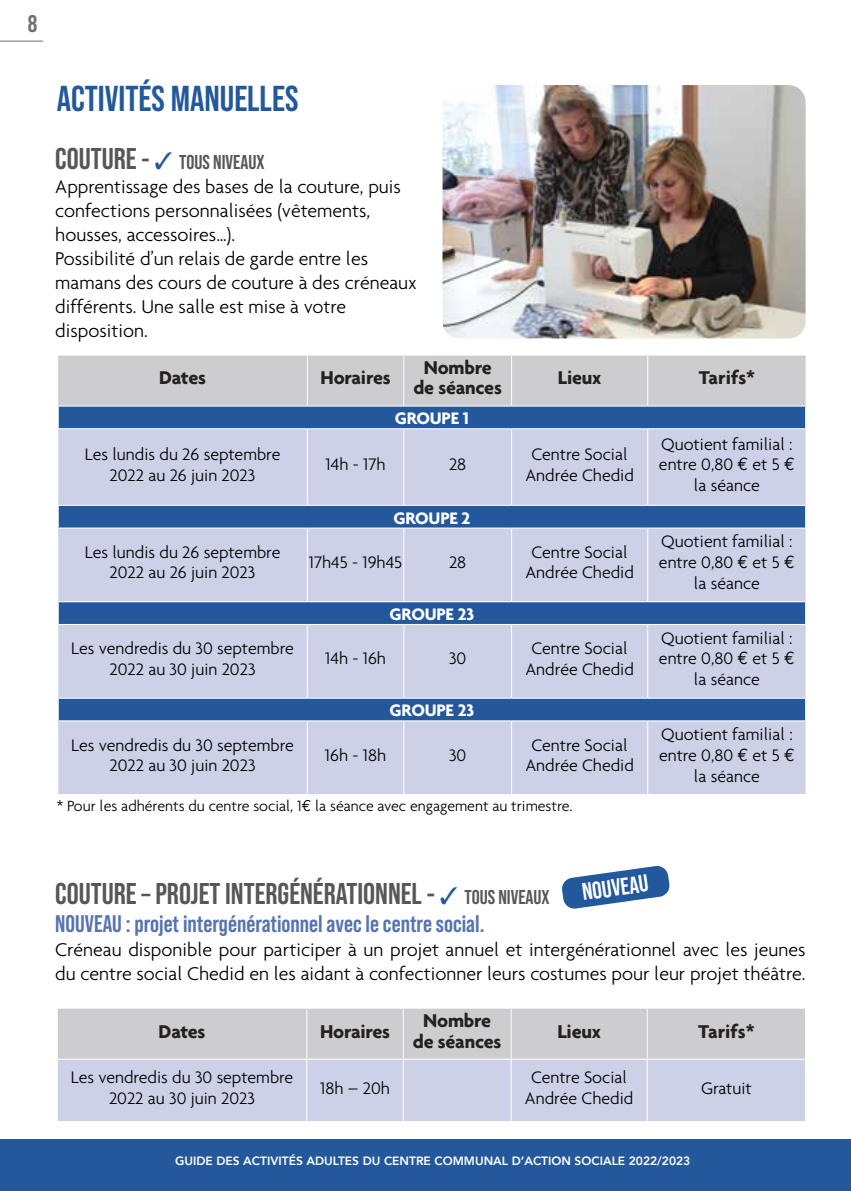
<style>
.page{position:relative;width:851px;height:1191px;background:#fff}
.page>*{position:absolute;margin:0;border:0;box-sizing:border-box;transform-origin:0 0}
.t1{font:700 36px "Bebas Neue Pro";color:#23599c}
.t2{font:700 30px "Bebas Neue Pro";color:#575756}
.t3{font:700 24px "Bebas Neue Pro";color:#5674af}
.t4{font:700 24px "Bebas Neue Pro";color:#fff}
.t5{font:700 24px "Bebas Neue Pro";color:#706f6f}
.t6{font:300 20px/24px "Agenda";color:#000}
.t7{font:700 20px/20px "Agenda";letter-spacing:-.01em;color:#23201e;text-align:center}
.t8{font:700 20px "Bebas Neue Pro";color:#575756}
.t9{font:300 18px/20.6px "Agenda";color:#000;text-align:center}
.t10{font:700 18px "Agenda";letter-spacing:-.01em;color:#fff}
.t11{font:300 16px "Agenda";color:#000}
.t12{font:800 12px "Avenir";color:#fff}
.s1{font-size:30px}
.s2{color:#23599c}
.s3{font-family:"Euro Mono";font-weight:400}
.s4{font-size:20px}
</style>
<div class="page">
<div style="left:0;top:1140px;width:850px;height:51px;background:#23599c"></div>
<hr style="left:0;top:41px;width:43px;height:1px;background:#706f6f">
<hr style="left:850px;top:1140px;width:1px;height:51px;background:#f39200">
<img style="left:442px;top:85px;width:363px;height:253px">
<div style="left:58px;top:355px;width:747px;height:50px;background:#cdccce"></div>
<div style="left:59px;top:406px;width:746px;height:22px;background:#23599c"></div>
<svg style="left:58px;top:429px;width:747px;height:365px;background:#afbbda"></svg>
<hr style="left:307px;top:355px;width:1px;height:50px;background:#fff">
<hr style="left:403px;top:355px;width:1px;height:50px;background:#fff">
<hr style="left:511px;top:355px;width:1px;height:50px;background:#fff">
<hr style="left:647px;top:355px;width:1px;height:50px;background:#fff">
<hr style="left:307px;top:429px;width:1px;height:76px;background:#fff">
<hr style="left:403px;top:429px;width:1px;height:76px;background:#fff">
<hr style="left:307px;top:528px;width:1px;height:73px;background:#fff">
<hr style="left:307px;top:625px;width:1px;height:72px;background:#fff">
<hr style="left:307px;top:721px;width:1px;height:73px;background:#fff">
<hr style="left:403px;top:528px;width:1px;height:73px;background:#fff">
<hr style="left:403px;top:625px;width:1px;height:72px;background:#fff">
<hr style="left:403px;top:721px;width:1px;height:73px;background:#fff">
<hr style="left:511px;top:429px;width:1px;height:76px;background:#fff">
<hr style="left:647px;top:429px;width:1px;height:76px;background:#fff">
<hr style="left:511px;top:528px;width:1px;height:73px;background:#fff">
<hr style="left:647px;top:528px;width:1px;height:73px;background:#fff">
<hr style="left:511px;top:625px;width:1px;height:72px;background:#fff">
<hr style="left:647px;top:625px;width:1px;height:72px;background:#fff">
<hr style="left:511px;top:721px;width:1px;height:73px;background:#fff">
<hr style="left:647px;top:721px;width:1px;height:73px;background:#fff">
<hr style="left:57px;top:505px;width:250px;height:1px;background:#fff">
<hr style="left:307px;top:505px;width:97px;height:1px;background:#fff">
<hr style="left:404px;top:505px;width:107px;height:1px;background:#fff">
<hr style="left:647px;top:505px;width:159px;height:1px;background:#fff">
<hr style="left:57px;top:527px;width:250px;height:1px;background:#fff">
<hr style="left:307px;top:527px;width:97px;height:1px;background:#fff">
<hr style="left:404px;top:527px;width:107px;height:1px;background:#fff">
<hr style="left:511px;top:527px;width:136px;height:1px;background:#fff">
<hr style="left:647px;top:527px;width:159px;height:1px;background:#fff">
<hr style="left:57px;top:601px;width:250px;height:1px;background:#fff">
<hr style="left:307px;top:601px;width:97px;height:1px;background:#fff">
<hr style="left:404px;top:601px;width:107px;height:1px;background:#fff">
<hr style="left:647px;top:601px;width:159px;height:1px;background:#fff">
<hr style="left:57px;top:624px;width:250px;height:1px;background:#fff">
<hr style="left:307px;top:624px;width:97px;height:1px;background:#fff">
<hr style="left:404px;top:624px;width:107px;height:1px;background:#fff">
<hr style="left:511px;top:624px;width:136px;height:1px;background:#fff">
<hr style="left:647px;top:624px;width:159px;height:1px;background:#fff">
<hr style="left:57px;top:697px;width:250px;height:1px;background:#fff">
<hr style="left:307px;top:697px;width:97px;height:1px;background:#fff">
<hr style="left:404px;top:697px;width:107px;height:1px;background:#fff">
<hr style="left:647px;top:697px;width:159px;height:1px;background:#fff">
<hr style="left:57px;top:720px;width:250px;height:1px;background:#fff">
<hr style="left:307px;top:720px;width:97px;height:1px;background:#fff">
<hr style="left:404px;top:720px;width:107px;height:1px;background:#fff">
<hr style="left:511px;top:720px;width:136px;height:1px;background:#fff">
<hr style="left:647px;top:720px;width:159px;height:1px;background:#fff">
<hr style="left:57px;top:506px;width:2px;height:21px;background:#fff">
<hr style="left:57px;top:602px;width:2px;height:22px;background:#fff">
<hr style="left:57px;top:698px;width:2px;height:22px;background:#fff">
<hr style="left:511px;top:505px;width:136px;height:1px;background:#fff">
<hr style="left:511px;top:601px;width:136px;height:1px;background:#fff">
<hr style="left:511px;top:697px;width:136px;height:1px;background:#fff">
<div style="left:58px;top:1008px;width:747px;height:50px;background:#cdccce"></div>
<div style="left:58px;top:1059px;width:747px;height:62px;background:#cdd1e8"></div>
<hr style="left:306px;top:1008px;width:1px;height:50px;background:#fff">
<hr style="left:403px;top:1008px;width:1px;height:50px;background:#fff">
<hr style="left:510px;top:1008px;width:1px;height:50px;background:#fff">
<hr style="left:646px;top:1008px;width:1px;height:50px;background:#fff">
<hr style="left:306px;top:1059px;width:1px;height:62px;background:#fff">
<hr style="left:403px;top:1059px;width:1px;height:62px;background:#fff">
<hr style="left:510px;top:1059px;width:1px;height:62px;background:#fff">
<hr style="left:646px;top:1059px;width:1px;height:62px;background:#fff">
<svg style="left:562px;top:866px;width:108px;height:43px"></svg>
<h3 class="t5" style="left:28px;top:10px;width:11px">8</h3>
<h1 class="t1" style="left:57px;top:78px;width:243px">ACTIVITÉS MANUELLES</h1>
<p class="t8" style="left:55px;top:151px;width:211px"><span class="s1">COUTURE -</span> <span class="s2">✓</span> TOUS NIVEAUX</p>
<p class="t6" style="left:55px;top:174px;width:363px">Apprentissage des bases de la couture, puis confections personnalisées (vêtements, housses, accessoires…).<br>Possibilité d’un relais de garde entre les mamans des cours de couture à des créneaux différents. Une salle est mise à votre disposition.</p>
<p class="t7" style="left:159px;top:367px;width:48px">Dates</p>
<p class="t7" style="left:320px;top:367px;width:72px">Horaires</p>
<p class="t7" style="left:413px;top:357px;width:90px">Nombre de séances</p>
<p class="t7" style="left:557px;top:367px;width:45px">Lieux</p>
<p class="t7" style="left:698px;top:367px;width:58px">Tarifs*</p>
<p class="t10" style="left:394px;top:407px;width:76px">GROUPE 1</p>
<p class="t9" style="left:85px;top:443px;width:197px">Les lundis du 26 septembre<br>2022 au 26 juin 2023</p>
<p class="t9" style="left:325px;top:454px;width:61px">14h - 17h</p>
<p class="t9" style="left:449px;top:454px;width:19px">28</p>
<p class="t9" style="left:525px;top:443px;width:110px">Centre Social<br>Andrée Chedid</p>
<p class="t9" style="left:659px;top:433px;width:137px">Quotient familial : entre 0,80 <span class="s3">€</span> et 5 <span class="s3">€ </span>la séance</p>
<p class="t10" style="left:393px;top:507px;width:78px">GROUPE 2</p>
<p class="t9" style="left:85px;top:541px;width:197px">Les lundis du 26 septembre<br>2022 au 26 juin 2023</p>
<p class="t9" style="left:309px;top:551px;width:95px">17h45 - 19h45</p>
<p class="t9" style="left:449px;top:551px;width:19px">28</p>
<p class="t9" style="left:525px;top:541px;width:110px">Centre Social<br>Andrée Chedid</p>
<p class="t9" style="left:659px;top:531px;width:137px">Quotient familial : entre 0,80 <span class="s3">€</span> et 5 <span class="s3">€ </span>la séance</p>
<p class="t10" style="left:389px;top:603px;width:86px">GROUPE 23</p>
<p class="t9" style="left:71px;top:637px;width:224px">Les vendredis du 30 septembre<br>2022 au 30 juin 2023</p>
<p class="t9" style="left:325px;top:648px;width:62px">14h - 16h</p>
<p class="t9" style="left:449px;top:648px;width:19px">30</p>
<p class="t9" style="left:525px;top:637px;width:110px">Centre Social<br>Andrée Chedid</p>
<p class="t9" style="left:659px;top:627px;width:137px">Quotient familial : entre 0,80 <span class="s3">€</span> et 5 <span class="s3">€ </span>la séance</p>
<p class="t10" style="left:389px;top:699px;width:86px">GROUPE 23</p>
<p class="t9" style="left:71px;top:734px;width:224px">Les vendredis du 30 septembre<br>2022 au 30 juin 2023</p>
<p class="t9" style="left:325px;top:744px;width:63px">16h - 18h</p>
<p class="t9" style="left:449px;top:744px;width:19px">30</p>
<p class="t9" style="left:525px;top:734px;width:110px">Centre Social<br>Andrée Chedid</p>
<p class="t9" style="left:659px;top:724px;width:137px">Quotient familial : entre 0,80 <span class="s3">€</span> et 5 <span class="s3">€ </span>la séance</p>
<p class="t11" style="left:57px;top:796px;width:517px">* Pour les adhérents du centre social, 1<span class="s3">€</span> la séance avec engagement au trimestre.</p>
<h3 class="t4" style="left:580px;top:878px;width:68px;rotate:-8deg">NOUVEAU</h3>
<h2 class="t2" style="left:55px;top:876px;width:496px">COUTURE – PROJET INTERGÉNÉRATIONNEL - <span class="s2">✓</span> <span class="s4">TOUS NIVEAUX</span></h2>
<h3 class="t3" style="left:55px;top:910px;width:430px">NOUVEAU : projet intergénérationnel avec le centre social.</h3>
<p class="t6" style="left:55px;top:937px;width:751px">Créneau disponible pour participer à un projet annuel et intergénérationnel avec les jeunes du centre social Chedid en les aidant à confectionner leurs costumes pour leur projet théâtre.</p>
<p class="t7" style="left:159px;top:1020px;width:48px">Dates</p>
<p class="t7" style="left:320px;top:1020px;width:72px">Horaires</p>
<p class="t7" style="left:413px;top:1010px;width:90px">Nombre de séances</p>
<p class="t7" style="left:557px;top:1020px;width:45px">Lieux</p>
<p class="t7" style="left:698px;top:1020px;width:58px">Tarifs*</p>
<p class="t9" style="left:71px;top:1066px;width:224px">Les vendredis du 30 septembre<br>2022 au 30 juin 2023</p>
<p class="t9" style="left:320px;top:1077px;width:71px">18h – 20h</p>
<p class="t9" style="left:525px;top:1066px;width:110px">Centre Social<br>Andrée Chedid</p>
<p class="t9" style="left:701px;top:1077px;width:52px">Gratuit</p>
<p class="t12" style="left:175px;top:1151px;width:516px">GUIDE DES ACTIVITÉS ADULTES DU CENTRE COMMUNAL D’ACTION SOCIALE 2022/2023</p>
</div>
